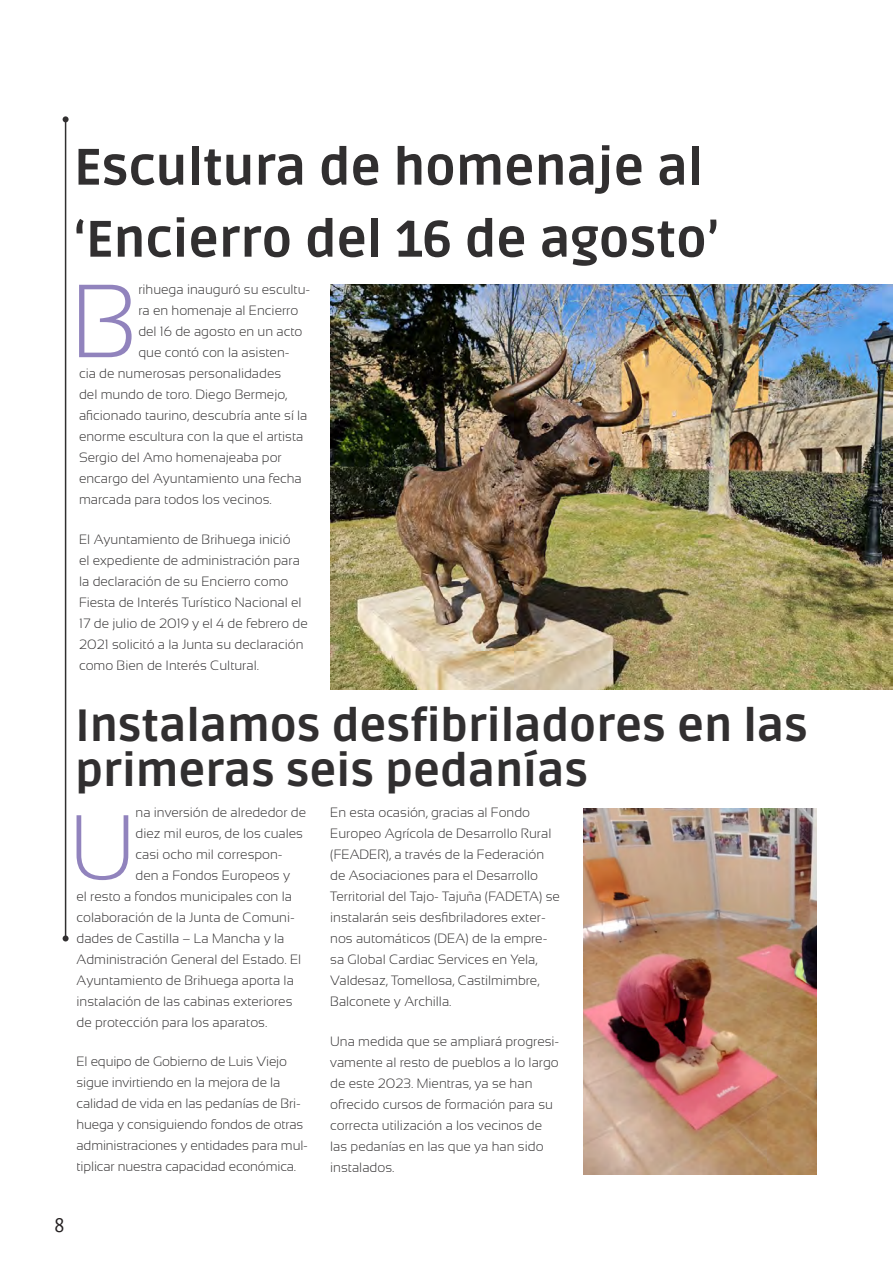
<style>
.page{position:relative;width:893px;height:1263px;background:#fff}
.page>*{position:absolute;margin:0;border:0;box-sizing:border-box;transform-origin:0 0}
.body_text_-_capitula{font:300 103.8px "Sansation";color:#9183bd}
.body_text_-_capitula-2{font:300 92.25px "Sansation";color:#9183bd}
.title_1{font:800 51px/72px "Ruda";color:#312f30}
.title_4{font:800 45px/45px "Ruda";color:#312f30}
.t1{font:19.5px "PT Sans";color:#231f20}
.body_text{font:300 13.5px/21px "Sansation";color:#312f30}
.body_text_-_capitula-3{font:300 13.5px "Sansation";color:#312f30}
</style>
<div class="page">
<img style="left:330px;top:284px;width:563px;height:405px">
<img style="left:584px;top:808px;width:232px;height:367px">
<hr style="left:65px;top:119px;width:1px;height:819px;background:#312f30">
<svg style="left:63px;top:116px;width:6px;height:6px"></svg>
<svg style="left:63px;top:935px;width:6px;height:6px"></svg>
<p class="title_1" style="left:74px;top:128px;width:646px">Escultura de homenaje al ‘Encierro del 16 de agosto’</p>
<p class="body_text_-_capitula" style="left:71px;top:263px;width:69px">B</p>
<p class="body_text_-_capitula-3" style="left:138px;top:282px;width:173px">rihuega inauguró su escultu-</p>
<p class="body_text_-_capitula-3" style="left:138px;top:303px;width:162px">ra en homenaje al Encierro</p>
<p class="body_text_-_capitula-3" style="left:138px;top:324px;width:166px">del 16 de agosto en un acto</p>
<p class="body_text_-_capitula-3" style="left:138px;top:345px;width:153px">que contó con la asisten-</p>
<p class="body_text_-_capitula-3" style="left:79px;top:366px;width:204px">cia de numerosas personalidades</p>
<p class="body_text_-_capitula-3" style="left:79px;top:387px;width:210px">del mundo de toro. Diego Bermejo,</p>
<p class="body_text_-_capitula-3" style="left:79px;top:408px;width:230px">aficionado taurino, descubría ante sí la</p>
<p class="body_text_-_capitula-3" style="left:79px;top:429px;width:226px">enorme escultura con la que el artista</p>
<p class="body_text_-_capitula-3" style="left:79px;top:450px;width:204px">Sergio del Amo homenajeaba por</p>
<p class="body_text_-_capitula-3" style="left:79px;top:471px;width:224px">encargo del Ayuntamiento una fecha</p>
<p class="body_text_-_capitula-3" style="left:79px;top:492px;width:194px">marcada para todos los vecinos.</p>
<p class="body_text" style="left:79px;top:529px;width:230px">El Ayuntamiento de Brihuega inició<br>el expediente de administración para la declaración de su Encierro como Fiesta de Interés Turístico Nacional el 17 de julio de 2019 y el 4 de febrero de 2021 solicitó a la Junta su declaración como Bien de Interés Cultural.</p>
<p class="title_4" style="left:76px;top:700px;width:734px">Instalamos desfibriladores en las primeras seis pedanías</p>
<p class="body_text_-_capitula-3" style="left:136px;top:804px;width:172px">na inversión de alrededor de</p>
<p class="body_text_-_capitula-3" style="left:136px;top:825px;width:169px">diez mil euros, de los cuales</p>
<p class="body_text_-_capitula-3" style="left:136px;top:846px;width:149px">casi ocho mil correspon-</p>
<p class="body_text_-_capitula-3" style="left:136px;top:867px;width:156px">den a Fondos Europeos y</p>
<p class="body_text_-_capitula-3" style="left:77px;top:888px;width:217px">el resto a fondos municipales con la</p>
<p class="body_text_-_capitula-3" style="left:77px;top:909px;width:220px">colaboración de la Junta de Comuni-</p>
<p class="body_text_-_capitula-3" style="left:77px;top:930px;width:209px">dades de Castilla – La Mancha y la</p>
<p class="body_text_-_capitula-3" style="left:77px;top:951px;width:226px">Administración General del Estado. El</p>
<p class="body_text_-_capitula-3" style="left:77px;top:972px;width:219px">Ayuntamiento de Brihuega aporta la</p>
<p class="body_text_-_capitula-3" style="left:77px;top:993px;width:217px">instalación de las cabinas exteriores</p>
<p class="body_text_-_capitula-3" style="left:77px;top:1014px;width:192px">de protección para los aparatos.</p>
<p class="body_text" style="left:77px;top:1051px;width:233px">El equipo de Gobierno de Luis Viejo sigue invirtiendo en la mejora de la calidad de vida en las pedanías de Bri&shy;huega y consiguiendo fondos de otras administraciones y entidades para mul&shy;tiplicar nuestra capacidad económica.</p>
<p class="body_text_-_capitula-2" style="left:69px;top:796px;width:68px">U</p>
<p class="body_text" style="left:330px;top:801px;width:231px">En esta ocasión, gracias al Fondo Europeo Agrícola de Desarrollo Rural (FEADER), a través de la Federación de Asociaciones para el Desarrollo Territorial del Tajo- Tajuña (FADETA) se instalarán seis desfibriladores exter&shy;nos automáticos (DEA) de la empre&shy;sa Global Cardiac Services en Yela, Valdesaz, Tomellosa, Castilmimbre, Balconete y Archilla.</p>
<p class="body_text" style="left:330px;top:1030px;width:231px">Una medida que se ampliará progresi&shy;vamente al resto de pueblos a lo largo de este 2023. Mientras, ya se han ofrecido cursos de formación para su correcta utilización a los vecinos de las pedanías en las que ya han sido instalados.</p>
<h3 class="t1" style="left:54px;top:1212px;width:12px">8</h3>
</div>
